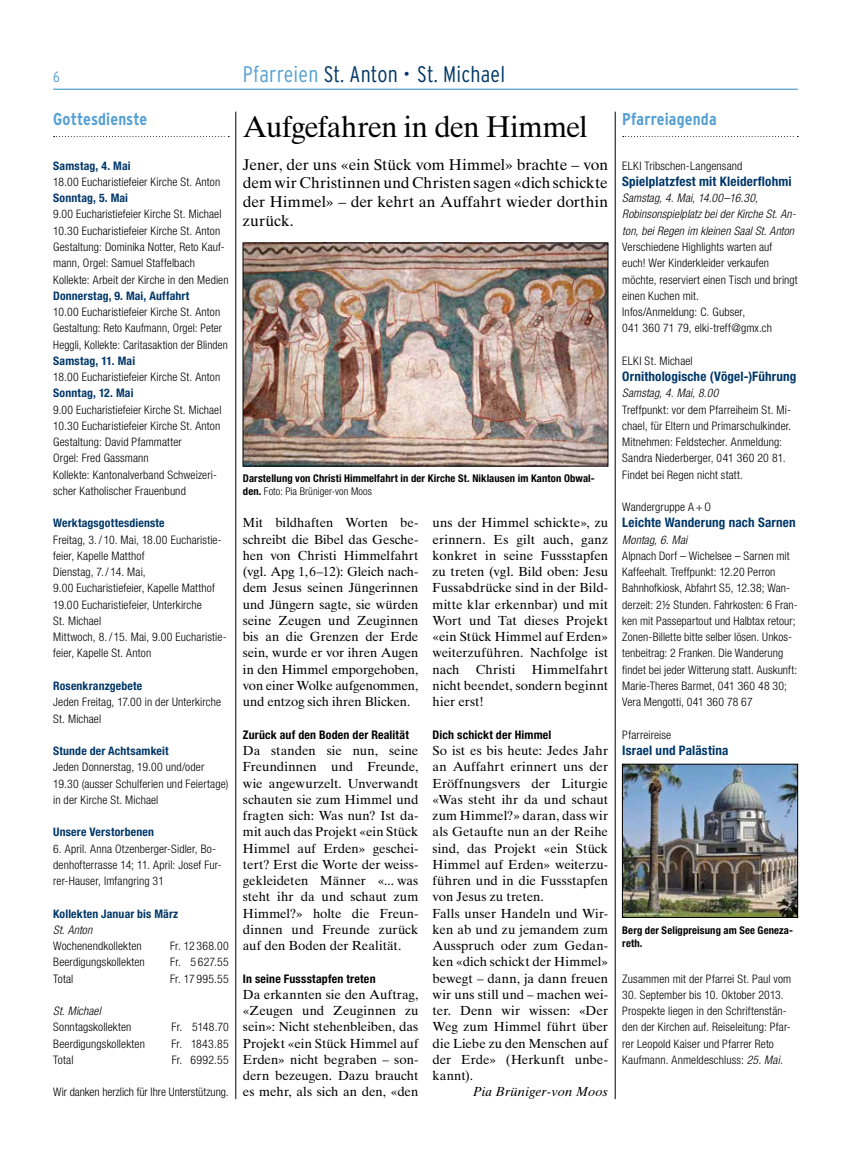
<style>
.page{position:relative;width:851px;height:1170px;background:#fff}
.page>*{position:absolute;margin:0;border:0;box-sizing:border-box;transform-origin:0 0}
.t1{font:30px "Times Ten LT Std";letter-spacing:-.03em;color:#000}
.t2{font:300 condensed 22.5px "Interstate";letter-spacing:.01em;color:#003768}
.t3{font:700 condensed 17.12px "Interstate";letter-spacing:.005em;color:#56a0d3}
.t4{font:15.62px/18.8px "Times Ten LT Std";letter-spacing:.005em;color:#000;text-align:justify}
.t5{font:300 condensed 15px "Interstate";color:#56a0d3}
.t6{font:13.12px/16.2px "Times Ten LT Std";color:#000;text-align:justify}
.t7{font:700 condensed 13.12px "Helvetica Neue LT Std";letter-spacing:.01em;color:#003768}
.t8{font:italic 13.12px "Times Ten LT Std";letter-spacing:.01em;color:#000}
.t9{font:700 condensed 11.88px "Helvetica Neue LT Std";letter-spacing:.015em;color:#000}
.t10{font:300 condensed 11.75px/16.2px "Helvetica Neue LT Std";letter-spacing:.01em;color:#000}
.t11{font:700 condensed 11.75px "Helvetica Neue LT Std";letter-spacing:.015em;color:#003768}
.t12{font:italic 300 condensed 11.75px/16.2px "Helvetica Neue LT Std";letter-spacing:.01em;color:#000}
.t13{font:700 condensed 10.62px/12.8px "Helvetica Neue LT Std";letter-spacing:.01em;color:#000}
.s1{color:#56a0d3}
.s2{font-weight:300}
.s3{font-style:italic}
</style>
<div class="page">
<hr style="left:53px;top:89px;width:744px;height:1px;background:#56a0d3">
<svg style="left:54px;top:136px;width:175px;height:1px"></svg>
<hr style="left:235px;top:112px;width:1px;height:986px;background:#000">
<hr style="left:615px;top:112px;width:1px;height:986px;background:#000">
<svg style="left:622px;top:136px;width:176px;height:1px"></svg>
<img style="left:624px;top:766px;width:171px;height:149px">
<div style="left:622px;top:764px;width:175px;height:153px;border:1px solid #000"></div>
<img style="left:245px;top:245px;width:361px;height:219px">
<p class="t5" style="left:53px;top:68px;width:8px">6</p>
<h2 class="t2" style="left:243px;top:62px;width:264px"><span class="s1">Pfarreien</span> St. Anton • St. Michael</h2>
<h3 class="t3" style="left:53px;top:110px;width:96px">Gottesdienste</h3>
<p class="t11" style="left:53px;top:158px;width:79px">Samstag, 4. Mai</p>
<p class="t10" style="left:53px;top:173px;width:169px">18.00 Eucharistiefeier Kirche St. Anton</p>
<p class="t11" style="left:53px;top:191px;width:76px">Sonntag, 5. Mai</p>
<p class="t10" style="left:53px;top:206px;width:177px">9.00 Eucharistiefeier Kirche St. Michael 10.30 Eucharistiefeier Kirche St. Anton Gestaltung: Dominika Notter, Reto Kauf&shy;mann, Orgel: Samuel Staffelbach Kollekte: Arbeit der Kirche in den Medien</p>
<p class="t11" style="left:53px;top:288px;width:138px">Donnerstag, 9. Mai, Auffahrt</p>
<p class="t10" style="left:53px;top:303px;width:176px">10.00 Eucharistiefeier Kirche St. Anton<br>Gestaltung: Reto Kaufmann, Orgel: Peter<br>Heggli, Kollekte: Caritasaktion der Blinden</p>
<p class="t11" style="left:53px;top:353px;width:83px">Samstag, 11. Mai</p>
<p class="t10" style="left:53px;top:368px;width:169px">18.00 Eucharistiefeier Kirche St. Anton</p>
<p class="t11" style="left:53px;top:386px;width:82px">Sonntag, 12. Mai</p>
<p class="t10" style="left:53px;top:401px;width:170px">9.00 Eucharistiefeier Kirche St. Michael 10.30 Eucharistiefeier Kirche St. Anton Gestaltung: David Pfammatter<br>Orgel: Fred Gassmann<br>Kollekte: Kantonalverband Schweizeri&shy;scher Katholischer Frauenbund</p>
<p class="t11" style="left:53px;top:516px;width:113px">Werktagsgottesdienste</p>
<p class="t10" style="left:53px;top:531px;width:175px">Freitag, 3. / 10. Mai, 18.00 Eucharistie&shy;feier, Kapelle Matthof<br>Dienstag, 7. / 14. Mai,<br>9.00 Eucharistiefeier, Kapelle Matthof<br>19.00 Eucharistiefeier, Unterkirche<br>St. Michael<br>Mittwoch, 8. / 15. Mai, 9.00 Eucharistie&shy;feier, Kapelle St. Anton</p>
<p class="t11" style="left:53px;top:678px;width:91px">Rosenkranzgebete</p>
<p class="t10" style="left:53px;top:693px;width:169px">Jeden Freitag, 17.00 in der Unterkirche<br>St. Michael</p>
<p class="t11" style="left:53px;top:743px;width:117px">Stunde der Achtsamkeit</p>
<p class="t10" style="left:53px;top:758px;width:177px">Jeden Donnerstag, 19.00 und/oder<br>19.30 (ausser Schulferien und Feiertage) in der Kirche St. Michael</p>
<p class="t11" style="left:53px;top:825px;width:102px">Unsere Verstorbenen</p>
<p class="t10" style="left:53px;top:840px;width:170px">6. April. Anna Otzenberger-Sidler, Bo&shy;denhofterrasse 14; 11. April: Josef Fur&shy;rer-Hauser, Imfangring 31</p>
<p class="t11" style="left:53px;top:906px;width:127px">Kollekten Januar bis März</p>
<p class="t12" style="left:53px;top:921px;width:41px">St. Anton</p>
<p class="t10" style="left:53px;top:937px;width:90px">Wochenendkollekten</p>
<p class="t10" style="left:170px;top:937px;width:60px">Fr. 12 368.00</p>
<p class="t10" style="left:53px;top:953px;width:93px">Beerdigungskollekten</p>
<p class="t10" style="left:170px;top:953px;width:60px">Fr. 5 627.55</p>
<p class="t10" style="left:53px;top:970px;width:22px">Total</p>
<p class="t10" style="left:170px;top:970px;width:60px">Fr. 17 995.55</p>
<p class="t12" style="left:53px;top:1003px;width:49px">St. Michael</p>
<p class="t10" style="left:53px;top:1018px;width:80px">Sonntagskollekten</p>
<p class="t10" style="left:172px;top:1018px;width:59px">Fr. 5148.70</p>
<p class="t10" style="left:53px;top:1035px;width:93px">Beerdigungskollekten</p>
<p class="t10" style="left:171px;top:1035px;width:59px">Fr. 1843.85</p>
<p class="t10" style="left:53px;top:1051px;width:22px">Total</p>
<p class="t10" style="left:172px;top:1051px;width:58px">Fr. 6992.55</p>
<p class="t10" style="left:53px;top:1083px;width:177px">Wir danken herzlich für Ihre Unterstützung.</p>
<h1 class="t1" style="left:243px;top:109px;width:346px">Aufgefahren in den Himmel</h1>
<h3 class="t4" style="left:243px;top:155px;width:366px">Jener, der uns «ein Stück vom Himmel» brachte – von dem wir Christinnen und Christen sagen «dich schickte der Himmel» – der kehrt an Auffahrt wieder dorthin zurück.</h3>
<p class="t13" style="left:243px;top:471px;width:353px">Darstellung von Christi Himmelfahrt in der Kirche St. Niklausen im Kanton Obwal&shy;den. <span class="s2">Foto: Pia Brüniger-von Moos</span></p>
<p class="t6" style="left:243px;top:514px;width:177px">Mit bildhaften Worten be&shy;schreibt die Bibel das Gesche&shy;hen von Christi Himmelfahrt (vgl. Apg 1,6–12): Gleich nach&shy;dem Jesus seinen Jüngerinnen und Jüngern sagte, sie würden seine Zeugen und Zeuginnen bis an die Grenzen der Erde sein, wurde er vor ihren Augen in den Himmel emporgehoben, von einer Wolke aufgenommen, und entzog sich ihren Blicken.</p>
<p class="t9" style="left:243px;top:727px;width:167px">Zurück auf den Boden der Realität</p>
<p class="t6" style="left:243px;top:742px;width:177px">Da standen sie nun, seine Freundinnen und Freunde, wie angewurzelt. Unverwandt schauten sie zum Himmel und fragten sich: Was nun? Ist da&shy;mit auch das Projekt «ein Stück Himmel auf Erden» geschei&shy;tert? Erst die Worte der weiss&shy;gekleideten Männer «... was steht ihr da und schaut zum Himmel?» holte die Freun&shy;dinnen und Freunde zurück auf den Boden der Realität.</p>
<p class="t9" style="left:243px;top:971px;width:134px">In seine Fussstapfen treten</p>
<p class="t6" style="left:243px;top:986px;width:177px">Da erkannten sie den Auftrag, «Zeugen und Zeuginnen zu sein»: Nicht stehenbleiben, das Projekt «ein Stück Himmel auf Erden» nicht begraben – son&shy;dern bezeugen. Dazu braucht es mehr, als sich an den, «den</p>
<p class="t6" style="left:432px;top:514px;width:177px">uns der Himmel schickte», zu erinnern. Es gilt auch, ganz konkret in seine Fussstapfen zu treten (vgl. Bild oben: Jesu Fussabdrücke sind in der Bild&shy;mitte klar erkennbar) und mit Wort und Tat dieses Projekt «ein Stück Himmel auf Erden» weiterzuführen. Nachfolge ist nach Christi Himmelfahrt nicht beendet, sondern beginnt hier erst!</p>
<p class="t9" style="left:432px;top:727px;width:120px">Dich schickt der Himmel</p>
<p class="t6" style="left:432px;top:742px;width:177px;text-align:left">So ist es bis heute: Jedes Jahr an Auffahrt erinnert uns der<br>Eröffnungsvers der Liturgie «Was steht ihr da und schaut zum Himmel?» daran, dass wir als Getaufte nun an der Reihe sind, das Projekt «ein Stück<br>Himmel auf Erden» weiterzu&shy;führen und in die Fussstapfen von Jesus zu treten.<br>Falls unser Handeln und Wir&shy;ken ab und zu jemandem zum<br>Ausspruch oder zum Gedan&shy;ken «dich schickt der Himmel» bewegt – dann, ja dann freuen wir uns still und – machen wei&shy;ter. Denn wir wissen: «Der<br>Weg zum Himmel führt über die Liebe zu den Menschen auf der Erde» (Herkunft unbe&shy;kannt).</p>
<p class="t8" style="left:472px;top:1084px;width:137px">Pia Brüniger-von Moos</p>
<h3 class="t3" style="left:622px;top:110px;width:96px">Pfarreiagenda</h3>
<p class="t10" style="left:622px;top:157px;width:122px">ELKI Tribschen-Langensand</p>
<p class="t7" style="left:622px;top:173px;width:171px">Spielplatzfest mit Kleiderflohmi</p>
<p class="t12" style="left:622px;top:190px;width:175px">Samstag, 4. Mai, 14.00–16.30,<br>Robinsonspielplatz bei der Kirche St. An&shy;ton, bei Regen im kleinen Saal St. Anton</p>
<p class="t10" style="left:622px;top:238px;width:177px">Verschiedene Highlights warten auf euch! Wer Kinderkleider verkaufen möchte, reserviert einen Tisch und bringt einen Kuchen mit.<br>Infos/Anmeldung: C. Gubser,<br>041 360 71 79, elki-treff@gmx.ch</p>
<p class="t10" style="left:622px;top:352px;width:72px">ELKI St. Michael</p>
<p class="t7" style="left:622px;top:368px;width:176px">Ornithologische (Vögel-)Führung</p>
<p class="t12" style="left:622px;top:385px;width:98px">Samstag, 4. Mai, 8.00</p>
<p class="t10" style="left:622px;top:401px;width:170px">Treffpunkt: vor dem Pfarreiheim St. Mi&shy;chael, für Eltern und Primarschulkinder.<br>Mitnehmen: Feldstecher. Anmeldung:<br>Sandra Niederberger, 041 360 20 81.<br>Findet bei Regen nicht statt.</p>
<p class="t10" style="left:622px;top:498px;width:90px">Wandergruppe A+O</p>
<p class="t7" style="left:622px;top:514px;width:175px">Leichte Wanderung nach Sarnen</p>
<p class="t12" style="left:622px;top:531px;width:67px">Montag, 6. Mai</p>
<p class="t10" style="left:622px;top:547px;width:177px">Alpnach Dorf – Wichelsee – Sarnen mit Kaffeehalt. Treffpunkt: 12.20 Perron Bahnhofkiosk, Abfahrt S5, 12.38; Wan&shy;derzeit: 2½ Stunden. Fahrkosten: 6 Fran&shy;ken mit Passepartout und Halbtax retour; Zonen-Billette bitte selber lösen. Unkos&shy;tenbeitrag: 2 Franken. Die Wanderung findet bei jeder Witterung statt. Auskunft:<br>Marie-Theres Barmet, 041 360 48 30; Vera Mengotti, 041 360 78 67</p>
<p class="t10" style="left:622px;top:726px;width:50px">Pfarreireise</p>
<p class="t7" style="left:622px;top:742px;width:108px">Israel und Palästina</p>
<p class="t13" style="left:622px;top:923px;width:172px">Berg der Seligpreisung am See Geneza&shy;reth.</p>
<p class="t10" style="left:622px;top:970px;width:170px">Zusammen mit der Pfarrei St. Paul vom</p>
<p class="t10" style="left:622px;top:986px;width:170px">30. September bis 10. Oktober 2013.<br>Prospekte liegen in den Schriftenstän&shy;den der Kirchen auf. Reiseleitung: Pfar&shy;rer Leopold Kaiser und Pfarrer Reto Kaufmann. Anmeldeschluss: <span class="s3">25. Mai</span>.</p>
</div>
